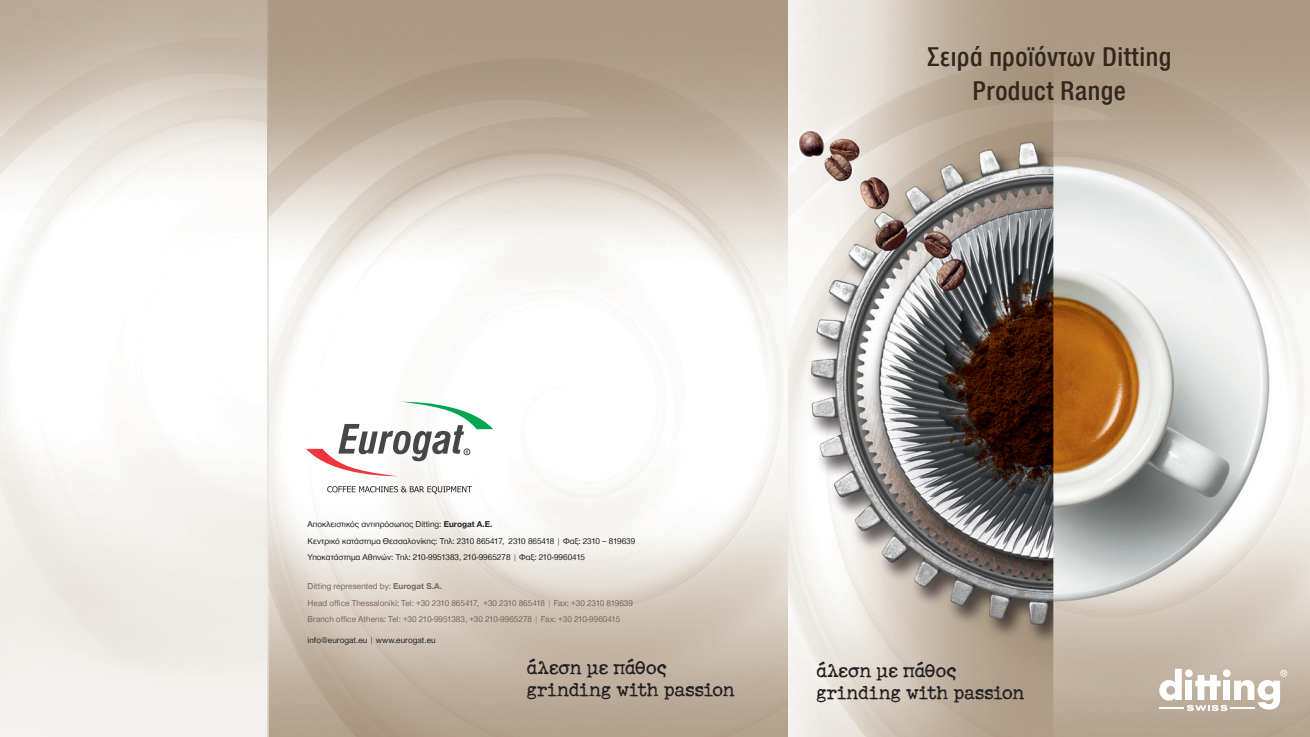
<style>
.page{position:relative;width:1310px;height:737px;background:#fff}
.page>*{position:absolute;margin:0;border:0;box-sizing:border-box;transform-origin:0 0}
.t1{font:500 27.91px/33.4px "CF Helvetica Cond";letter-spacing:.02em;color:#32261d;text-align:center}
.t2{font:21.88px/21.9px "PF Dumb Old Typewriter One Normal";letter-spacing:-.01em;color:#231f20}
.t3{font:8.75px/17.2px "CF Helvetica";color:#231f20}
.t4{font:8.75px/17.2px "CF Helvetica";color:#79655a}
.s1{font-weight:700}
</style>
<div class="page">
<img style="left:0;top:0;width:1310px;height:737px">
<svg style="left:1159px;top:668px;width:128px;height:43px"></svg>
<hr style="left:267px;top:0;width:1px;height:737px;background:#fff">
<svg style="left:306px;top:402px;width:187px;height:76px"></svg>
<svg style="left:327px;top:486px;width:145px;height:8px"></svg>
<p class="t3" style="left:308px;top:515px;width:329px">Αποκλειστικός αντιπρόσωπος Ditting: <span class="s1">Eurogat A.E.<br></span>Κεντρικό κατάστημα Θεσσαλονίκης: Τηλ: 2310 865417, 2310 865418 | Φαξ: 2310 – 819639</p>
<p class="t3" style="left:308px;top:548px;width:279px">Υποκατάστημα Αθηνών: Τηλ: 210-9951383, 210-9965278 | Φαξ: 210-9960415</p>
<p class="t4" style="left:308px;top:577px;width:327px">Ditting represented by: <span class="s1">Eurogat S.A.<br></span>Head office Thessaloniki: Tel: +30 2310 865417, +30 2310 865418 | Fax: +30 2310 819639</p>
<p class="t4" style="left:308px;top:610px;width:314px">Branch office Athens: Tel: +30 210-9951383, +30 210-9965278 | Fax: +30 210-9960415</p>
<p class="t3" style="left:308px;top:632px;width:130px">info@eurogat.eu | www.eurogat.eu</p>
<h1 class="t1" style="left:927px;top:40px;width:245px">Σειρά προϊόντων Ditting<br>Product Range</h1>
<h2 class="t2" style="left:527px;top:656px;width:209px">άλεση με πάθος grinding with passion</h2>
<h2 class="t2" style="left:816px;top:659px;width:209px">άλεση με πάθος grinding with passion</h2>
</div>
